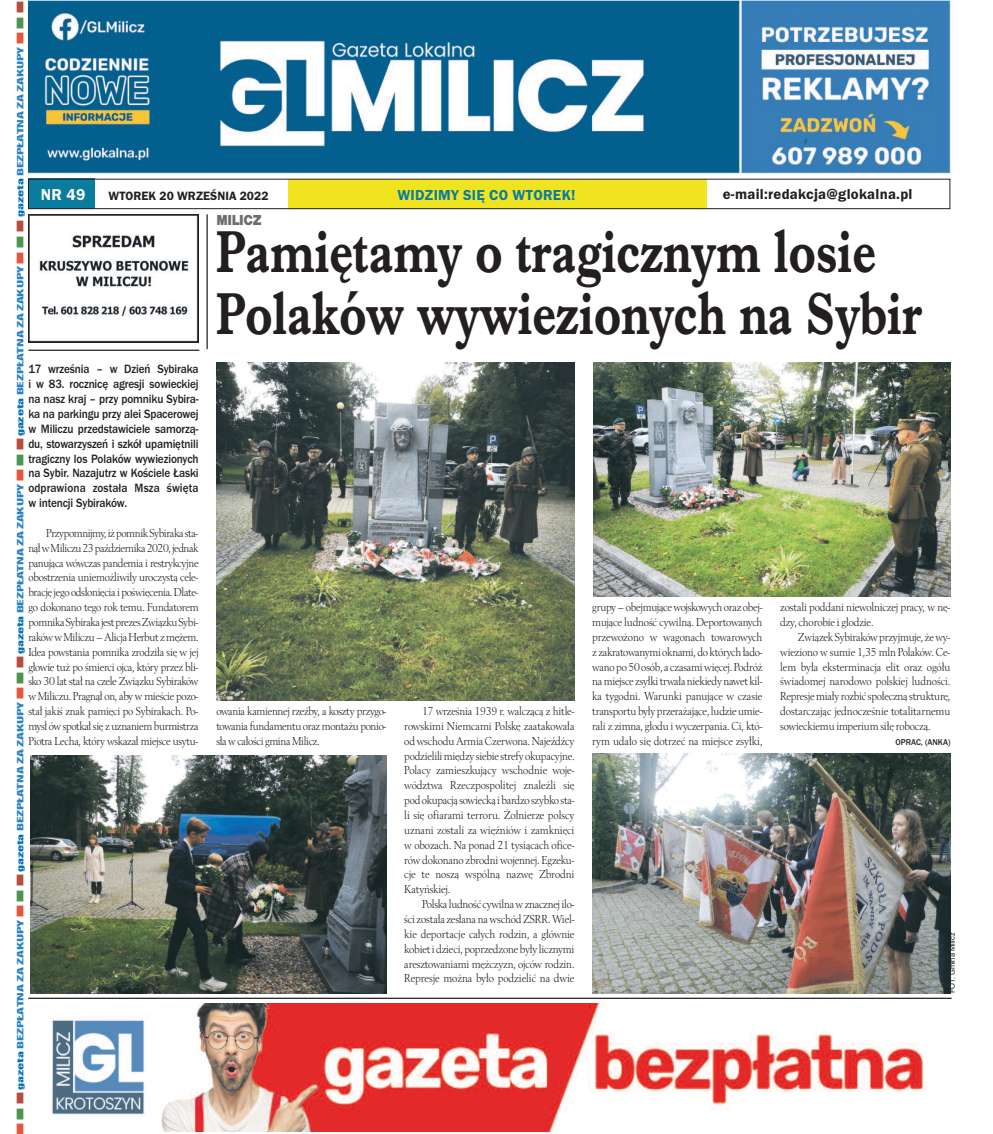
<style>
.page{position:relative;width:993px;height:1134px;background:#fff}
.page>*{position:absolute;margin:0;border:0;box-sizing:border-box;transform-origin:0 0}
.t1{font:700 61.25px/61.2px "Imprint URWTCE";color:#231f20;scale:.8 1}
.t2{font:16.25px "Franklin Got URWTCE Dem";color:#fff}
.t3{font:15px "Franklin Got URWTCE Dem";letter-spacing:.02em;color:#231f20}
.t4{font:15px "Franklin Got URWTCE Dem";letter-spacing:.02em;color:#0a7c9d}
.t5{font:900 15px "Nimbus San TCE";letter-spacing:-.025em;color:#6c6d70;scale:.9 1}
.t6{font:500 12.5px/14.9px "Franklin Got URWTCE";letter-spacing:.005em;color:#231f20;text-align:justify;scale:.9 1}
.t7{font:12.5px "Franklin Got URWTCE Dem";letter-spacing:.005em;color:#231f20}
.t8{font:12px/14.9px "Berling TCE";letter-spacing:-.015em;color:#231f20;text-align:justify;scale:.9 1}
.t9{font:9.5px "Nimbus San TCE Bla Con";letter-spacing:-.015em;color:#2783c5;scale:1.64 1}
.t10{font:500 8.75px "Franklin Got URWTCE";color:#231f20;scale:.95 1}
.t11{font:7.5px "Helvetica";letter-spacing:-.005em;color:#231f20}
.s1{color:#e7553b}
.s2{color:#4c944f}
.s3{color:#b94d3b}
.s4{color:#0072bc}
</style>
<div class="page">
<div style="left:28px;top:179px;width:66px;height:30px;background:#0a7c9d"></div>
<div style="left:288px;top:179px;width:419px;height:30px;background:#f0e421"></div>
<div style="left:28px;top:179px;width:921px;height:30px;border:1px solid #231f20"></div>
<img style="left:28px;top:0;width:921px;height:173px">
<img style="left:52px;top:1004px;width:875px;height:127px">
<img style="left:28px;top:215px;width:170px;height:127px">
<hr style="left:28px;top:350px;width:171px;height:1px;background:#231f20">
<hr style="left:206px;top:214px;width:2px;height:135px;background:#231f20">
<hr style="left:28px;top:998px;width:923px;height:1px;background:#231f20">
<img style="left:216px;top:362px;width:358px;height:338px">
<img style="left:593px;top:362px;width:357px;height:234px">
<img style="left:31px;top:755px;width:355px;height:238px">
<img style="left:592px;top:753px;width:358px;height:240px">
<p class="t9" style="left:14px;top:1135px;width:693px;rotate:-90deg"><span class="s1">■</span> <span class="s2">■</span> <span class="s3">■</span> <span class="s4">gazeta</span> BEZPŁATNA ZA ZAKUPY <span class="s1">■</span> <span class="s2">■</span> <span class="s3">■</span> <span class="s4">gazeta</span> BEZPŁATNA ZA ZAKUPY <span class="s1">■</span> <span class="s2">■</span> <span class="s3">■</span> <span class="s4">gazeta</span> BEZPŁATNA ZA ZAKUPY <span class="s1">■</span> <span class="s2">■</span> <span class="s3">■</span> <span class="s4">gazeta</span> BEZPŁATNA ZA ZAKUPY <span class="s1">■</span> <span class="s2">■</span> <span class="s3">■</span> <span class="s4">gazeta</span> BEZPŁATNA ZA ZAKUPY <span class="s1">■</span> <span class="s2">■</span> <span class="s3">■</span></p>
<h2 class="t2" style="left:41px;top:185px;width:46px">NR 49</h2>
<p class="t7" style="left:108px;top:188px;width:162px">WTOREK 20 WRZEŚNIA 2022</p>
<p class="t4" style="left:397px;top:186px;width:180px">WIDZIMY SIĘ CO WTOREK!</p>
<p class="t3" style="left:722px;top:185px;width:191px">e-mail:redakcja@glokalna.pl</p>
<p class="t5" style="left:216px;top:211px;width:52px">MILICZ</p>
<h1 class="t1" style="left:216px;top:221px;width:883px">Pamiętamy o tragicznym losie<br>Polaków wywiezionych na Sybir</h1>
<p class="t6" style="left:28px;top:362px;width:190px">17 września – w Dzień Sybiraka i w 83. rocznicę agresji sowieckiej na nasz kraj – przy pomniku Sybira&shy;ka na parkingu przy alei Spacerowej w Miliczu przedstawiciele samorzą&shy;du, stowarzyszeń i szkół upamiętnili tragiczny los Polaków wywiezionych na Sybir. Nazajutrz w Kościele Łaski odprawiona została Msza święta w intencji Sybiraków.</p>
<p class="t8" style="left:28px;top:525px;width:190px;text-indent:18px">Przypomnijmy,iżpomnikSybirakasta&shy;nąłwMiliczu23października2020,jednak panująca wówczas pandemia i restrykcyjne obostrzenia uniemożliwiły uroczystą cele&shy;brację jego odsłonięcia i poświęcenia. Dlate&shy;go dokonano tego rok temu. Fundatorem pomnikaSybirakajestprezesZwiązkuSybi&shy;rakówwMiliczu–AlicjaHerbut zmężem.<br>Idea powstania pomnika zrodziła się w jej głowie tuż po śmierci ojca, który przez bli&shy;sko 30 lat stał na czele Związku Sybiraków w Miliczu. Pragnął on, aby w mieście pozo&shy;stał jakiś znak pamięci po Sybirakach. Po&shy;mysł ów spotkał się z uznaniem burmistrza Piotra Lecha, który wskazał miejsce usytu-</p>
<p class="t8" style="left:592px;top:599px;width:190px">grupy–obejmującewojskowychoraz obej&shy;mujące ludność cywilną. Deportowanych przewożono w wagonach towarowych z zakratowanymi oknami,do którychłado&shy;wano po50osób, a czasamiwięcej. Podróż namiejsce zsyłkitrwałaniekiedynawet kil&shy;ka tygodni. Warunki panujące w czasie transportubyły przerażające, ludzieumie&shy;rali z zimna, głodu i wyczerpania. Ci, któ&shy;rym udało się dotrzeć na miejsce zsyłki,</p>
<p class="t8" style="left:780px;top:599px;width:190px">zostali poddani niewolniczej pracy, w nę&shy;dzy, chorobie i głodzie.</p>
<p class="t8" style="left:780px;top:629px;width:190px;text-indent:18px">Związek Sybirakówprzyjmuje, żewy&shy;wieziono w sumie 1,35 mln Polaków. Ce&shy;lem była eksterminacja elit oraz ogółu świadomej narodowo polskiej ludności.<br>Represjemiały rozbić społeczną strukturę, dostarczając jednocześnie totalitarnemu sowieckiemu imperium siłę roboczą.</p>
<p class="t10" style="left:895px;top:737px;width:59px">OPRAC, (ANKA)</p>
<p class="t8" style="left:216px;top:703px;width:190px">owania kamiennej rzeźby, a koszty przygo&shy;towania fundamentu oraz montażu ponio&shy;sła w całości gmina Milicz.</p>
<p class="t8" style="left:404px;top:703px;width:190px;text-indent:18px">17 września 1939 r. walczącą z hitle&shy;rowskimi Niemcami Polskę zaatakowała od wschodu Armia Czerwona. Najeźdźcy podzielilimiędzy siebie strefy okupacyjne.<br>Polacy zamieszkujący wschodnie woje&shy;wództwa Rzeczpospolitej znaleźli się podokupacją sowiecką ibardzo szybko sta&shy;li się ofiarami terroru. Żołnierze polscy uznani zostali za więźniów i zamknięci w obozach. Na ponad 21 tysiącach ofice&shy;rów dokonano zbrodni wojennej. Egzeku&shy;cje te noszą wspólną nazwę Zbrodni Katyńskiej.</p>
<p class="t8" style="left:404px;top:896px;width:190px;text-indent:18px">Polska ludność cywilnawznacznejilo&shy;ści została zesłana na wschód ZSRR. Wiel&shy;kie deportacje całych rodzin, a głównie kobieti dzieci, poprzedzone były licznymi aresztowaniami mężczyzn, ojców rodzin.<br>Represje można było podzielić na dwie</p>
<p class="t11" style="left:948px;top:993px;width:62px;rotate:-90deg">FOT. Gmina Milicz</p>
</div>
